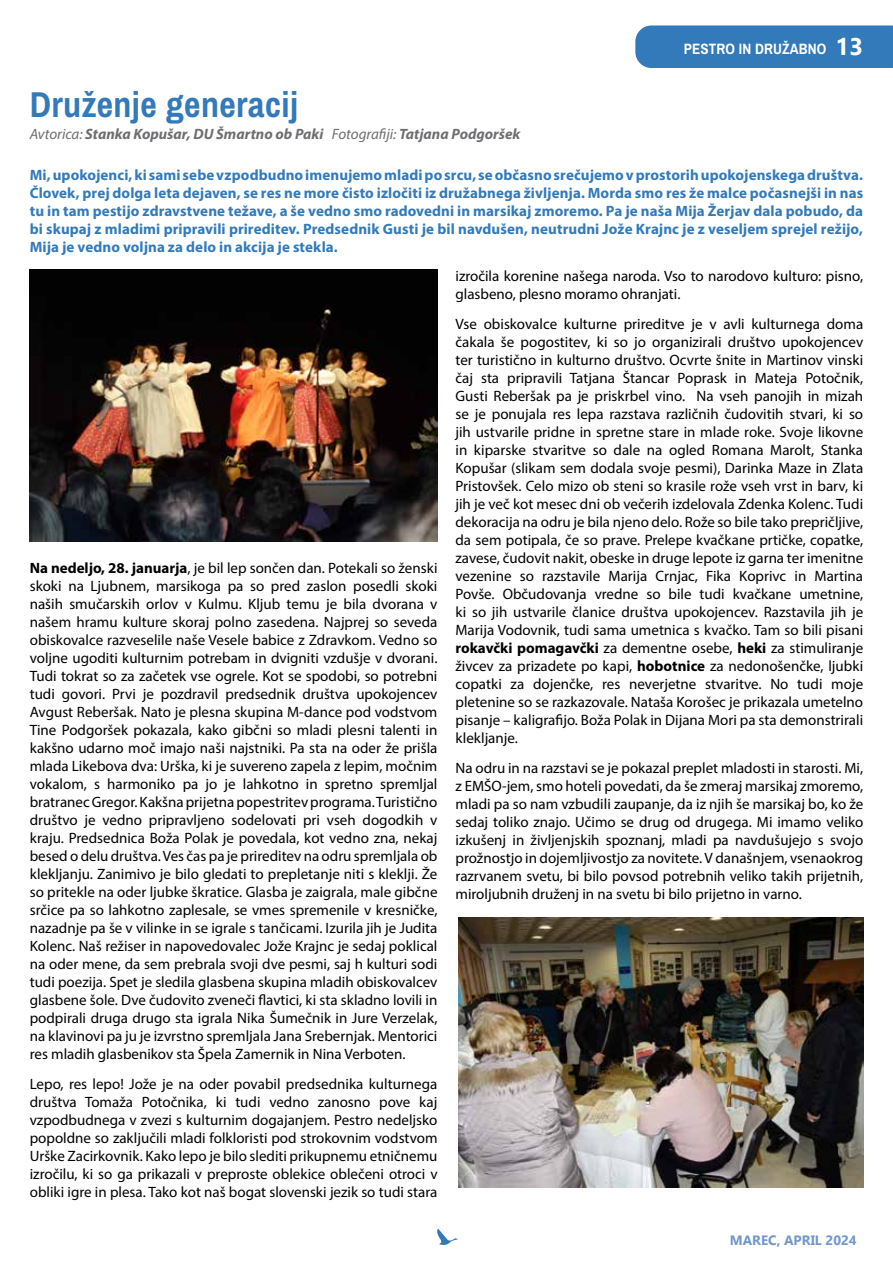
<style>
.page{position:relative;width:893px;height:1263px;background:#fff}
.page>*{position:absolute;margin:0;border:0;box-sizing:border-box;transform-origin:0 0}
.t1{font:700 36px "Archivo Narrow";letter-spacing:.01em;color:#327ab9}
.t2{font:700 24px "Gadugi";color:#fff}
.t3{font:15px/18px "Myriad Pro";color:#000;text-align:justify}
.t4{font:700 15px/18px "Myriad Pro";letter-spacing:.005em;color:#327ab9;text-align:justify}
.t5{font:italic 700 15px "Myriad Pro";color:#6d6e71}
.t6{font:700 15px "Archivo Narrow";letter-spacing:.01em;color:#fff}
.t7{font:700 13.5px "Gadugi";color:#7297ca}
.s1{font-weight:400}
.s2{font-weight:700}
</style>
<div class="page">
<div style="left:635px;top:25px;width:258px;height:43px;background:#327ab9"></div>
<svg style="left:437px;top:1228px;width:21px;height:17px"></svg>
<img style="left:458px;top:918px;width:405px;height:270px">
<img style="left:30px;top:269px;width:408px;height:272px">
<p class="t6" style="left:684px;top:39px;width:144px">PESTRO IN DRUŽABNO</p>
<h2 class="t2" style="left:835px;top:33px;width:29px">13</h2>
<h1 class="t1" style="left:30px;top:82px;width:270px">Druženje generacij</h1>
<p class="t5" style="left:30px;top:124px;width:492px"><span class="s1">Avtorica:</span> Stanka Kopušar, DU Šmartno ob Paki <span class="s1">Fotografiji:</span> Tatjana Podgoršek</p>
<p class="t4" style="left:30px;top:165px;width:835px">Mi, upokojenci, ki sami sebe vzpodbudno imenujemo mladi po srcu, se občasno srečujemo v prostorih upokojenskega društva.<br>Človek, prej dolga leta dejaven, se res ne more čisto izločiti iz družabnega življenja. Morda smo res že malce počasnejši in nas tu in tam pestijo zdravstvene težave, a še vedno smo radovedni in marsikaj zmoremo. Pa je naša Mija Žerjav dala pobudo, da bi skupaj z mladimi pripravili prireditev. Predsednik Gusti je bil navdušen, neutrudni Jože Krajnc je z veseljem sprejel režijo, Mija je vedno voljna za delo in akcija je stekla.</p>
<p class="t3" style="left:30px;top:558px;width:409px"><span class="s2">Na nedeljo, 28. januarja</span>, je bil lep sončen dan. Potekali so ženski skoki na Ljubnem, marsikoga pa so pred zaslon posedli skoki naših smučarskih orlov v Kulmu. Kljub temu je bila dvorana v našem hramu kulture skoraj polno zasedena. Najprej so seveda obiskovalce razveselile naše Vesele babice z Zdravkom. Vedno so voljne ugoditi kulturnim potrebam in dvigniti vzdušje v dvorani.<br>Tudi tokrat so za začetek vse ogrele. Kot se spodobi, so potrebni tudi govori. Prvi je pozdravil predsednik društva upokojencev Avgust Reberšak. Nato je plesna skupina M-dance pod vodstvom Tine Podgoršek pokazala, kako gibčni so mladi plesni talenti in kakšno udarno moč imajo naši najstniki. Pa sta na oder že prišla mlada Likebova dva: Urška, ki je suvereno zapela z lepim, močnim vokalom, s harmoniko pa jo je lahkotno in spretno spremljal bratranec Gregor. Kakšna prijetna popestritev programa. Turistično društvo je vedno pripravljeno sodelovati pri vseh dogodkih v kraju. Predsednica Boža Polak je povedala, kot vedno zna, nekaj besed o delu društva. Ves čas pa je prireditev na odru spremljala ob klekljanju. Zanimivo je bilo gledati to prepletanje niti s kleklji. Že so pritekle na oder ljubke škratice. Glasba je zaigrala, male gibčne srčice pa so lahkotno zaplesale, se vmes spremenile v kresničke, nazadnje pa še v vilinke in se igrale s tančicami. Izurila jih je Judita Kolenc. Naš režiser in napovedovalec Jože Krajnc je sedaj poklical na oder mene, da sem prebrala svoji dve pesmi, saj h kulturi sodi tudi poezija. Spet je sledila glasbena skupina mladih obiskovalcev glasbene šole. Dve čudovito zveneči flavtici, ki sta skladno lovili in podpirali druga drugo sta igrala Nika Šumečnik in Jure Verzelak, na klavinovi pa ju je izvrstno spremljala Jana Srebernjak. Mentorici res mladih glasbenikov sta Špela Zamernik in Nina Verboten.</p>
<p class="t3" style="left:30px;top:1074px;width:409px">Lepo, res lepo! Jože je na oder povabil predsednika kulturnega društva Tomaža Potočnika, ki tudi vedno zanosno pove kaj vzpodbudnega v zvezi s kulturnim dogajanjem. Pestro nedeljsko popoldne so zaključili mladi folkloristi pod strokovnim vodstvom Urške Zacirkovnik. Kako lepo je bilo slediti prikupnemu etničnemu izročilu, ki so ga prikazali v preproste oblekice oblečeni otroci v obliki igre in plesa. Tako kot naš bogat slovenski jezik so tudi stara</p>
<p class="t3" style="left:455px;top:267px;width:409px">izročila korenine našega naroda. Vso to narodovo kulturo: pisno, glasbeno, plesno moramo ohranjati.</p>
<p class="t3" style="left:455px;top:315px;width:409px">Vse obiskovalce kulturne prireditve je v avli kulturnega doma čakala še pogostitev, ki so jo organizirali društvo upokojencev ter turistično in kulturno društvo. Ocvrte šnite in Martinov vinski čaj sta pripravili Tatjana Štancar Poprask in Mateja Potočnik, Gusti Reberšak pa je priskrbel vino. Na vseh panojih in mizah se je ponujala res lepa razstava različnih čudovitih stvari, ki so jih ustvarile pridne in spretne stare in mlade roke. Svoje likovne in kiparske stvaritve so dale na ogled Romana Marolt, Stanka Kopušar (slikam sem dodala svoje pesmi), Darinka Maze in Zlata Pristovšek. Celo mizo ob steni so krasile rože vseh vrst in barv, ki jih je več kot mesec dni ob večerih izdelovala Zdenka Kolenc. Tudi dekoracija na odru je bila njeno delo. Rože so bile tako prepričljive, da sem potipala, če so prave. Prelepe kvačkane prtičke, copatke, zavese, čudovit nakit, obeske in druge lepote iz garna ter imenitne vezenine so razstavile Marija Crnjac, Fika Koprivc in Martina Povše. Občudovanja vredne so bile tudi kvačkane umetnine, ki so jih ustvarile članice društva upokojencev. Razstavila jih je Marija Vodovnik, tudi sama umetnica s kvačko. Tam so bili pisani <span class="s2">rokavčki pomagavčki</span> za dementne osebe, <span class="s2">heki</span> za stimuliranje živcev za prizadete po kapi, <span class="s2">hobotnice</span> za nedonošenčke, ljubki copatki za dojenčke, res neverjetne stvaritve. No tudi moje pletenine so se razkazovale. Nataša Korošec je prikazala umetelno pisanje – kaligrafijo. Boža Polak in Dijana Mori pa sta demonstrirali klekljanje.</p>
<p class="t3" style="left:455px;top:759px;width:409px">Na odru in na razstavi se je pokazal preplet mladosti in starosti. Mi, z EMŠO-jem, smo hoteli povedati, da še zmeraj marsikaj zmoremo, mladi pa so nam vzbudili zaupanje, da iz njih še marsikaj bo, ko že sedaj toliko znajo. Učimo se drug od drugega. Mi imamo veliko izkušenj in življenjskih spoznanj, mladi pa navdušujejo s svojo prožnostjo in dojemljivostjo za novitete. V današnjem, vsenaokrog razrvanem svetu, bi bilo povsod potrebnih veliko takih prijetnih, miroljubnih druženj in na svetu bi bilo prijetno in varno.</p>
<p class="t7" style="left:730px;top:1232px;width:128px">MAREC, APRIL 2024</p>
</div>
